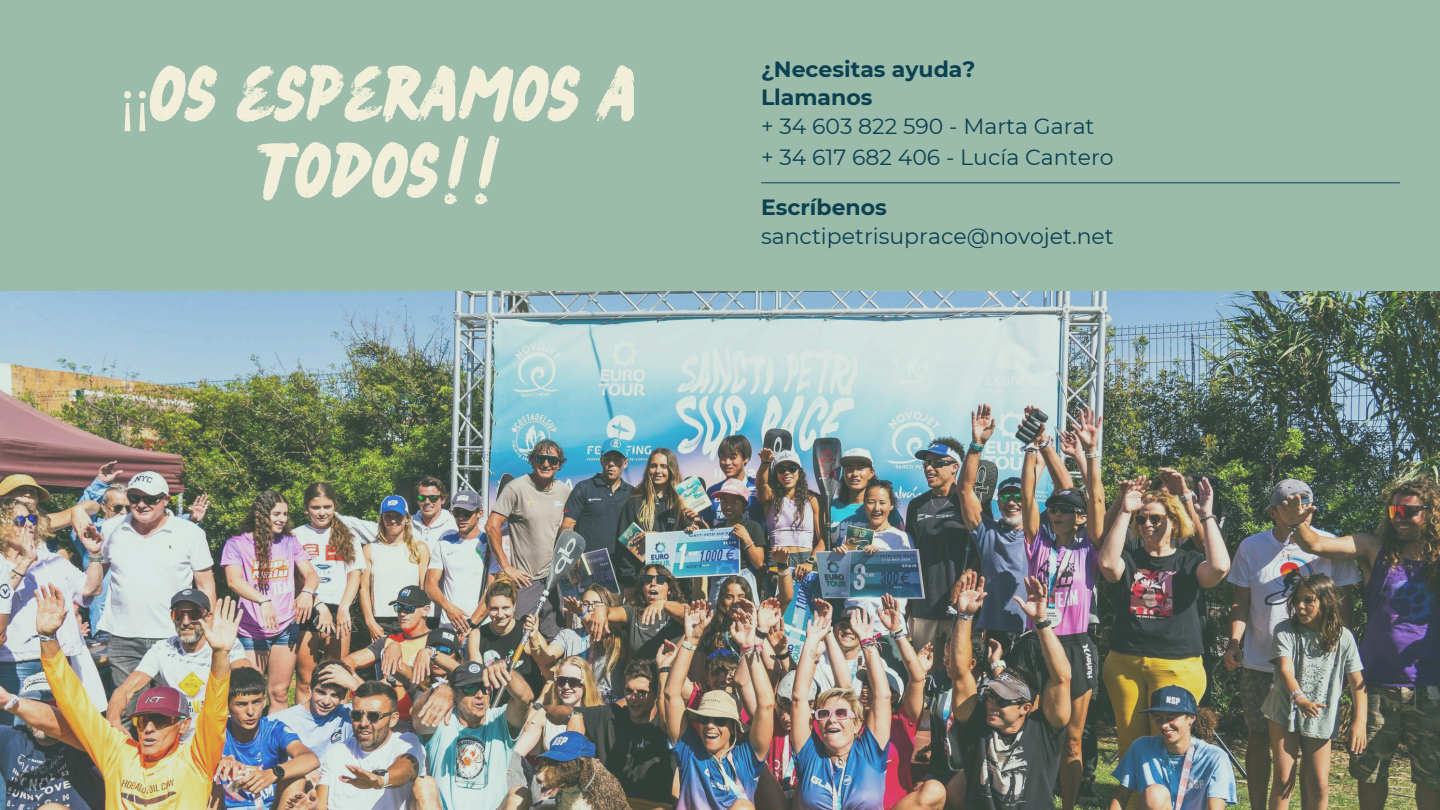
<style>
.page{position:relative;width:1440px;height:810px;background:#9cbcab}
.page>*{position:absolute;margin:0;border:0;box-sizing:border-box;transform-origin:0 0}
.t1{font:55px/76.5px "Salted Bay";color:#f1efd9;text-align:center}
.t2{font:22px/30.8px "Montserrat";color:#0c4151}
.t3{font:700 22px/28.5px "Montserrat";color:#0c4151}
.s1{font-family:"Noto Sans"}
</style>
<div class="page">
<img style="left:0;top:292px;width:1440px;height:518px">
<hr style="left:761px;top:182px;width:639px;height:1px;background:#0c4151">
<h1 class="t1" style="left:120px;top:60px;width:520px"><span class="s1">¡¡</span>OS ESPERAMOS A<br>TODOS!!</h1>
<p class="t3" style="left:761px;top:54px;width:216px">¿Necesitas ayuda?<br>Llamanos</p>
<p class="t2" style="left:761px;top:111px;width:354px">+ 34 603 822 590 - Marta Garat<br>+ 34 617 682 406 - Lucía Cantero</p>
<p class="t3" style="left:761px;top:192px;width:127px">Escríbenos</p>
<p class="t2" style="left:761px;top:220px;width:354px">sanctipetrisuprace@novojet.net</p>
</div>
